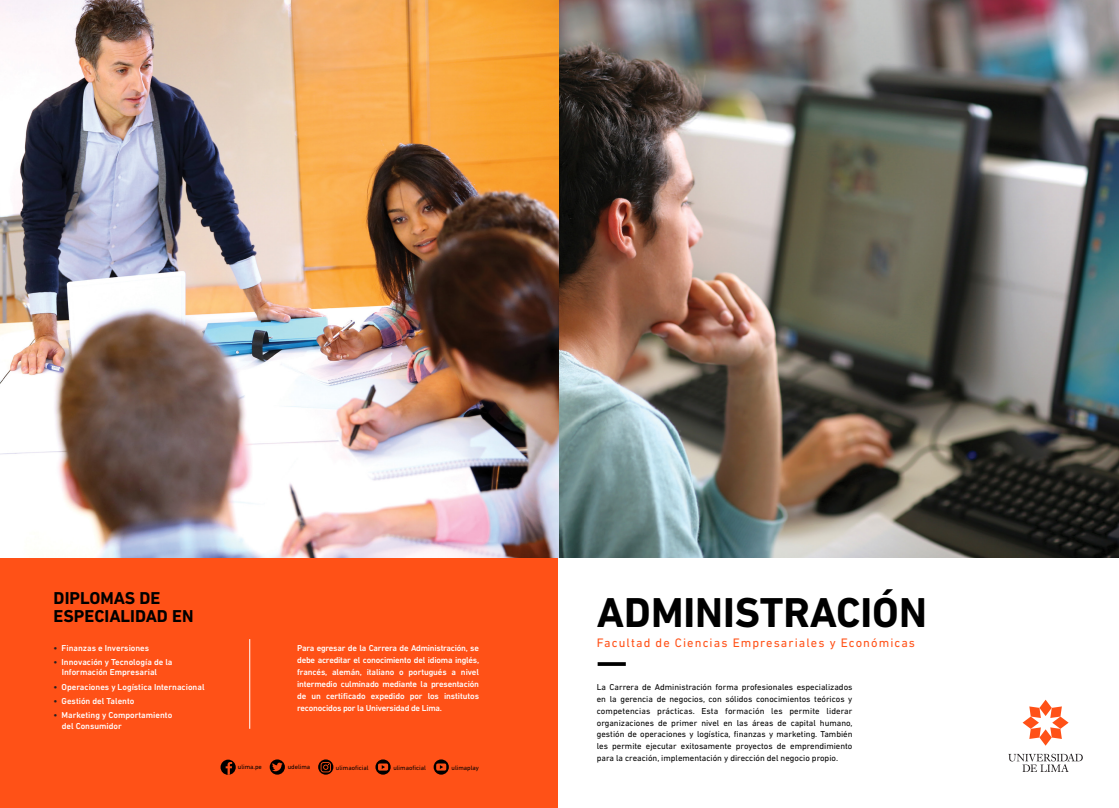
<style>
.page{position:relative;width:1119px;height:808px;background:#fff}
.page>*{position:absolute;margin:0;border:0;box-sizing:border-box;transform-origin:0 0}
.t1{font:700 42.5px "DIN Next LT Pro";color:#000}
.t2{font:700 17.5px/18.2px "DIN Next LT Pro";color:#000}
.t3{font:12.5px "DIN Next LT Pro";letter-spacing:.085em;color:#ff5117}
.t4{font:500 8.75px/11.9px "DIN Next LT Pro";color:#fff}
.t5{font:8.75px/11.9px "DIN Next LT Pro";color:#000;text-align:justify}
.t6{font:6.5px "DIN Next LT Pro";color:#000}
.s1{color:#231f20}
</style>
<div class="page">
<img style="left:0;top:0;width:1118px;height:559px">
<div style="left:0;top:559px;width:558px;height:249px;background:#ff5117"></div>
<hr style="left:249px;top:639px;width:1px;height:90px;background:#fff">
<svg style="left:270px;top:759px;width:15px;height:16px"></svg>
<svg style="left:318px;top:759px;width:15px;height:16px"></svg>
<svg style="left:375px;top:759px;width:15px;height:16px"></svg>
<svg style="left:272px;top:763px;width:10px;height:8px"></svg>
<svg style="left:378px;top:763px;width:10px;height:7px"></svg>
<svg style="left:433px;top:759px;width:16px;height:16px"></svg>
<svg style="left:436px;top:763px;width:10px;height:7px"></svg>
<svg style="left:220px;top:760px;width:16px;height:15px"></svg>
<svg style="left:226px;top:762px;width:6px;height:13px"></svg>
<svg style="left:320px;top:762px;width:11px;height:10px"></svg>
<svg style="left:597px;top:662px;width:28px;height:4px"></svg>
<svg style="left:1008px;top:753px;width:74px;height:19px"></svg>
<svg style="left:1022px;top:700px;width:46px;height:46px"></svg>
<h2 class="t2" style="left:54px;top:589px;width:141px">DIPLOMAS DE<br>ESPECIALIDAD EN</h2>
<h1 class="t1" style="left:596px;top:588px;width:331px">ADMINISTRACIÓN</h1>
<h3 class="t3" style="left:596px;top:636px;width:320px">Facultad de Ciencias Empresariales y Económicas</h3>
<p class="t4" style="left:53px;top:642px;width:97px"><span class="s1">•</span> Finanzas e Inversiones</p>
<p class="t4" style="left:62px;top:657px;width:112px;line-height:10.4px;text-indent:-8px"><span class="s1">•</span> Innovación y Tecnología de la<br>Información Empresarial</p>
<p class="t4" style="left:53px;top:681px;width:152px"><span class="s1">•</span> Operaciones y Logística Internacional</p>
<p class="t4" style="left:53px;top:695px;width:82px"><span class="s1">•</span> Gestión del Talento</p>
<p class="t4" style="left:62px;top:710px;width:112px;line-height:10.4px;text-indent:-8px"><span class="s1">•</span> Marketing y Comportamiento del Consumidor</p>
<p class="t4" style="left:297px;top:642px;width:183px;text-align:justify">Para egresar de la Carrera de Administración, se debe acreditar el conocimiento del idioma inglés, francés, alemán, italiano o portugués a nivel intermedio culminado mediante la presentación de un certificado expedido por los institutos reconocidos por la Universidad de Lima.</p>
<p class="t5" style="left:596px;top:681px;width:257px">La Carrera de Administración forma profesionales especializados en la gerencia de negocios, con sólidos conocimientos teóricos y competencias prácticas. Esta formación les permite liderar organizaciones de primer nivel en las áreas de capital humano, gestión de operaciones y logística, finanzas y marketing. También les permite ejecutar exitosamente proyectos de emprendimiento para la creación, implementación y dirección del negocio propio.</p>
<p class="t6" style="left:238px;top:763px;width:26px">ulima.pe</p>
<p class="t6" style="left:288px;top:763px;width:24px">udelima</p>
<p class="t6" style="left:336px;top:764px;width:34px">ulimaoficial</p>
<p class="t6" style="left:393px;top:764px;width:34px">ulimaoficial</p>
<p class="t6" style="left:451px;top:764px;width:29px">ulimaplay</p>
</div>
